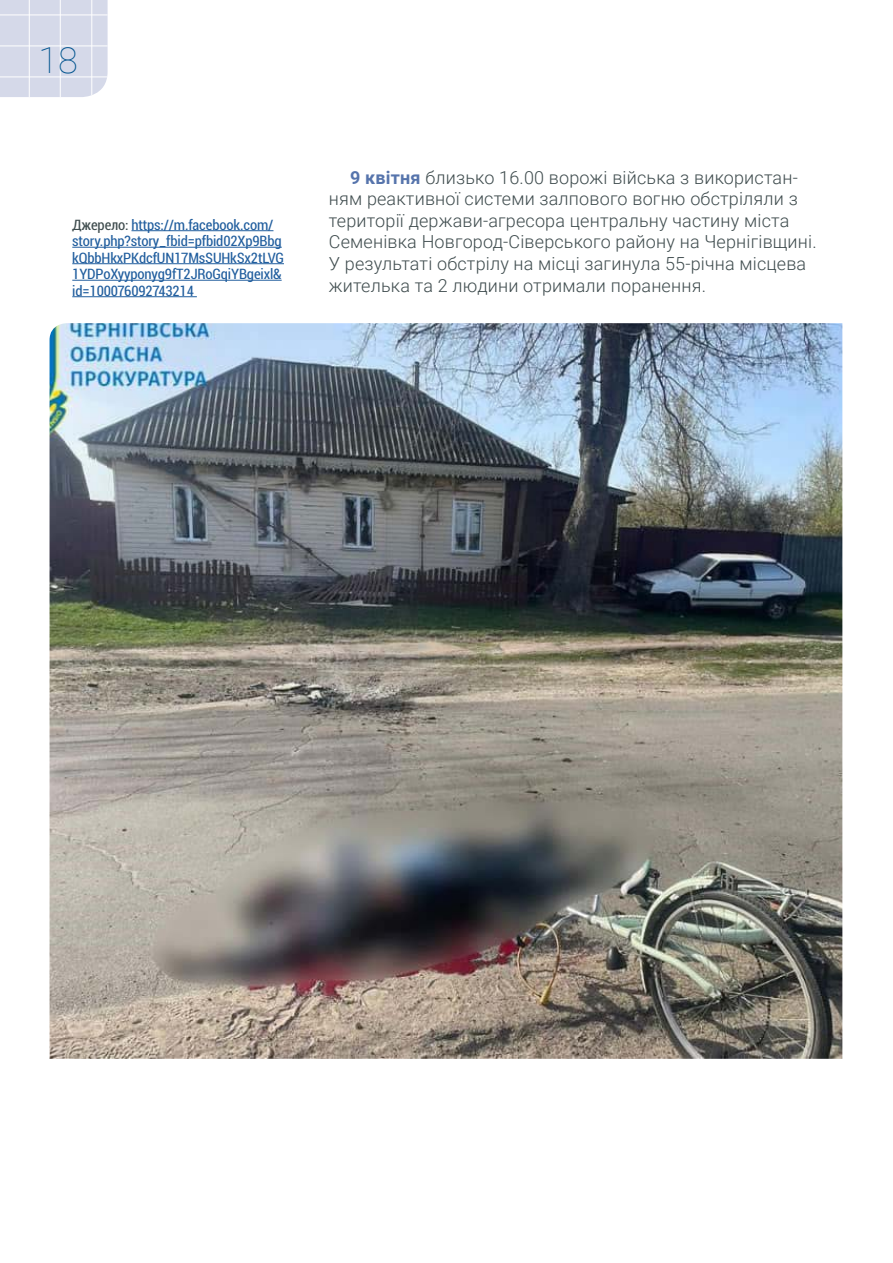
<style>
.page{position:relative;width:893px;height:1263px;background:#fff}
.page>*{position:absolute;margin:0;border:0;box-sizing:border-box;transform-origin:0 0}
.t1{font:100 36px "Roboto";color:#00538e}
.Basic_TXT{font:300 18px/21.6px "Roboto";letter-spacing:.01em;color:#3f4c4e}
.Photo-pidpys{font:condensed 15px/16.5px "Roboto";letter-spacing:-.01em;color:#215e9e}
.s1{color:#3f4c4e}
.s2{font-weight:700;color:#5674ac}
</style>
<div class="page">
<img style="left:50px;top:323px;width:792px;height:736px">
<hr style="left:131px;top:230px;width:142px;height:1px;background:#215e9e">
<hr style="left:72px;top:247px;width:210px;height:1px;background:#215e9e">
<hr style="left:72px;top:263px;width:212px;height:1px;background:#215e9e">
<hr style="left:72px;top:280px;width:210px;height:1px;background:#215e9e">
<hr style="left:72px;top:296px;width:125px;height:1px;background:#215e9e">
<svg style="left:0;top:0;width:108px;height:97px"></svg>
<hr style="left:0;top:77px;width:108px;height:1px;background:#fff">
<hr style="left:0;top:46px;width:108px;height:1px;background:#fff">
<hr style="left:0;top:15px;width:108px;height:1px;background:#fff">
<hr style="left:91px;top:0;width:1px;height:97px;background:#fff">
<hr style="left:60px;top:0;width:1px;height:97px;background:#fff">
<hr style="left:29px;top:0;width:1px;height:97px;background:#fff">
<h1 class="t1" style="left:39px;top:35px;width:41px">18</h1>
<p class="Photo-pidpys" style="left:72px;top:216px;width:213px"><span class="s1">Джерело:</span> https://m.facebook.com/ story.php?story_fbid=pfbid02Xp9Bbg kQbbHkxPKdcfUN17MsSUHkSx2tLVG 1YDPoXyyponyg9fT2JRoGqiYBgeixl&amp; id=100076092743214</p>
<p class="Basic_TXT" style="left:329px;top:166px;width:489px;text-indent:21px"><span class="s2">9 квітня</span> близько 16.00 ворожі війська з використан&shy;ням реактивної системи залпового вогню обстріляли з території держави-агресора центральну частину міста Семенівка Новгород-Сіверського району на Чернігівщині.<br>У результаті обстрілу на місці загинула 55-річна місцева жителька та 2 людини отримали поранення.</p>
</div>
